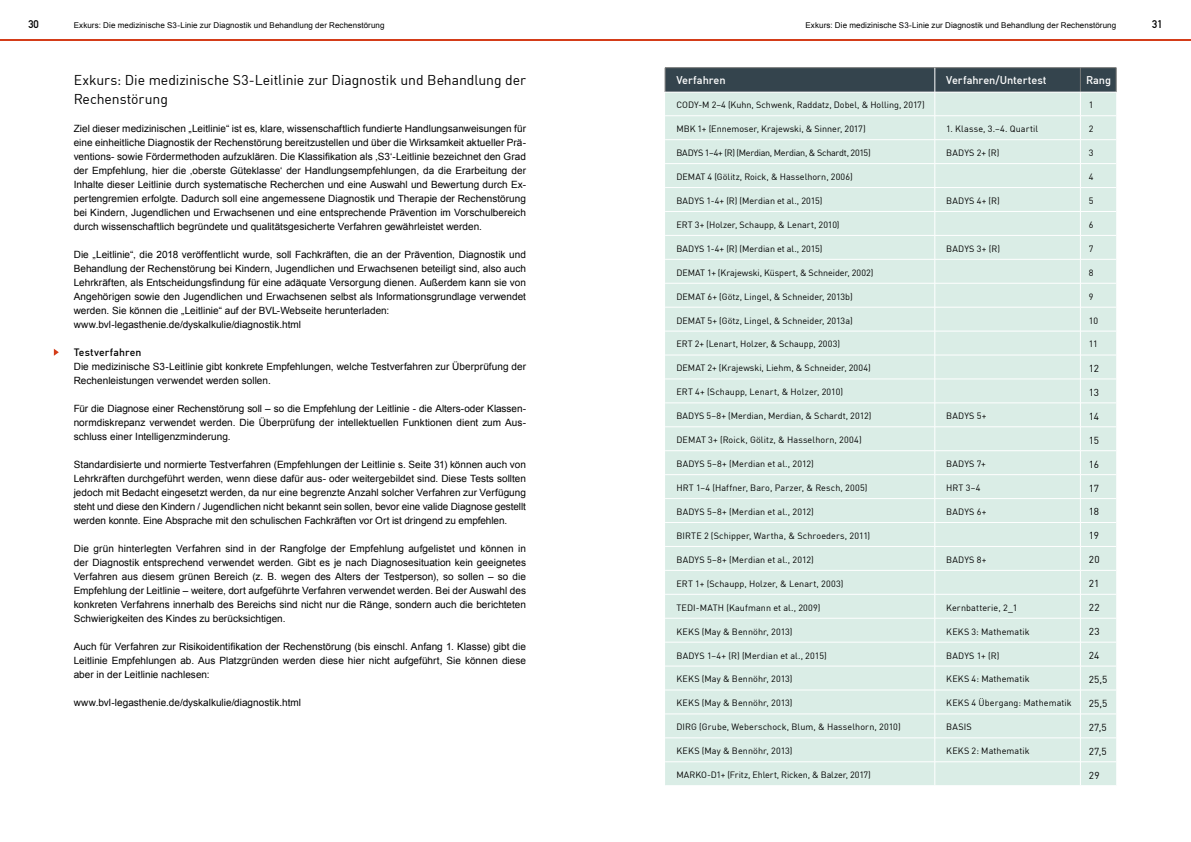
<style>
.page{position:relative;width:1191px;height:842px;background:#fff}
.page>*{position:absolute;margin:0;border:0;box-sizing:border-box;transform-origin:0 0}
.t1{font:14px/19px "DIN";letter-spacing:-.005em;color:#000}
.t2{font:500 11px "DIN";letter-spacing:-.01em;color:#fff}
.t3{font:11px "DIN Mittelschrift";color:#000}
.t4{font:500 10.5px "DIN";letter-spacing:.005em;color:#000}
.t5{font:10px/14px "Arial";color:#000;text-align:justify}
.t6{font:10px "DIN";letter-spacing:.005em;color:#000}
.t7{font:9px "DIN";letter-spacing:.01em;color:#000}
.t8{font:9px "DIN";letter-spacing:-.01em;color:#000}
.t9{font:9px "DIN";letter-spacing:-.03em;color:#000}
.t10{font:8px "Arial";letter-spacing:.01em;color:#000}
</style>
<div class="page">
<hr style="left:0;top:39px;width:1191px;height:1px;background:#d43d19">
<svg style="left:665px;top:68px;width:452px;height:717px;background:#d6e8e2"></svg>
<svg style="left:54px;top:349px;width:5px;height:7px"></svg>
<p class="t3" style="left:28px;top:18px;width:12px">30</p>
<p class="t3" style="left:1152px;top:18px;width:12px">31</p>
<p class="t10" style="left:74px;top:20px;width:312px">Exkurs: Die medizinische S3-Linie zur Diagnostik und Behandlung der Rechenstörung</p>
<p class="t10" style="left:805px;top:20px;width:312px">Exkurs: Die medizinische S3-Linie zur Diagnostik und Behandlung der Rechenstörung</p>
<h1 class="t1" style="left:74px;top:70px;width:454px">Exkurs: Die medizinische S3-Leitlinie zur Diagnostik und Behandlung der<br>Rechenstörung</h1>
<p class="t5" style="left:74px;top:121px;width:454px">Ziel dieser medizinischen „Leitlinie“ ist es, klare, wissenschaftlich fundierte Handlungsanweisungen für eine einheitliche Diagnostik der Rechenstörung bereitzustellen und über die Wirksamkeit aktueller Prä&shy;ventions- sowie Fördermethoden aufzuklären. Die Klassifikation als ‚S3‘-Leitlinie bezeichnet den Grad der Empfehlung, hier die ‚oberste Güteklasse‘ der Handlungsempfehlungen, da die Erarbeitung der Inhalte dieser Leitlinie durch systematische Recherchen und eine Auswahl und Bewertung durch Ex&shy;pertengremien erfolgte. Dadurch soll eine angemessene Diagnostik und Therapie der Rechenstörung bei Kindern, Jugendlichen und Erwachsenen und eine entsprechende Prävention im Vorschulbereich durch wissenschaftlich begründete und qualitätsgesicherte Verfahren gewährleistet werden.</p>
<p class="t5" style="left:74px;top:247px;width:454px;text-align:left">Die „Leitlinie“, die 2018 veröffentlicht wurde, soll Fachkräften, die an der Prävention, Diagnostik und Behandlung der Rechenstörung bei Kindern, Jugendlichen und Erwachsenen beteiligt sind, also auch Lehrkräften, als Entscheidungsfindung für eine adäquate Versorgung dienen. Außerdem kann sie von Angehörigen sowie den Jugendlichen und Erwachsenen selbst als Informationsgrundlage verwendet werden. Sie können die „Leitlinie“ auf der BVL-Webseite herunterladen: www.bvl-legasthenie.de/dyskalkulie/diagnostik.html</p>
<p class="t4" style="left:74px;top:345px;width:69px">Testverfahren</p>
<p class="t5" style="left:74px;top:359px;width:454px">Die medizinische S3-Leitlinie gibt konkrete Empfehlungen, welche Testverfahren zur Überprüfung der<br>Rechenleistungen verwendet werden sollen.</p>
<p class="t5" style="left:74px;top:401px;width:454px">Für die Diagnose einer Rechenstörung soll – so die Empfehlung der Leitlinie - die Alters-oder Klassen&shy;normdiskrepanz verwendet werden. Die Überprüfung der intellektuellen Funktionen dient zum Aus&shy;schluss einer Intelligenzminderung.</p>
<p class="t5" style="left:74px;top:457px;width:454px">Standardisierte und normierte Testverfahren (Empfehlungen der Leitlinie s. Seite 31) können auch von Lehrkräften durchgeführt werden, wenn diese dafür aus- oder weitergebildet sind. Diese Tests sollten jedoch mit Bedacht eingesetzt werden, da nur eine begrenzte Anzahl solcher Verfahren zur Verfügung steht und diese den Kindern / Jugendlichen nicht bekannt sein sollen, bevor eine valide Diagnose gestellt werden konnte. Eine Absprache mit den schulischen Fachkräften vor Ort ist dringend zu empfehlen.</p>
<p class="t5" style="left:74px;top:541px;width:454px">Die grün hinterlegten Verfahren sind in der Rangfolge der Empfehlung aufgelistet und können in der Diagnostik entsprechend verwendet werden. Gibt es je nach Diagnosesituation kein geeignetes Verfahren aus diesem grünen Bereich (z. B. wegen des Alters der Testperson), so sollen – so die Empfehlung der Leitlinie – weitere, dort aufgeführte Verfahren verwendet werden. Bei der Auswahl des konkreten Verfahrens innerhalb des Bereichs sind nicht nur die Ränge, sondern auch die berichteten Schwierigkeiten des Kindes zu berücksichtigen.</p>
<p class="t5" style="left:74px;top:639px;width:454px">Auch für Verfahren zur Risikoidentifikation der Rechenstörung (bis einschl. Anfang 1. Klasse) gibt die Leitlinie Empfehlungen ab. Aus Platzgründen werden diese hier nicht aufgeführt, Sie können diese aber in der Leitlinie nachlesen:</p>
<p class="t5" style="left:74px;top:695px;width:229px">www.bvl-legasthenie.de/dyskalkulie/diagnostik.html</p>
<p class="t2" style="left:676px;top:73px;width:51px">Verfahren</p>
<p class="t2" style="left:946px;top:73px;width:102px">Verfahren/Untertest</p>
<p class="t2" style="left:1086px;top:73px;width:27px">Rang</p>
<p class="t7" style="left:676px;top:100px;width:250px">CODY-M 2–4 (Kuhn, Schwenk, Raddatz, Dobel, &amp; Holling, 2017)</p>
<p class="t7" style="left:1089px;top:100px;width:6px">1</p>
<p class="t7" style="left:676px;top:123px;width:191px">MBK 1+ (Ennemoser, Krajewski, &amp; Sinner, 2017)</p>
<p class="t7" style="left:946px;top:123px;width:93px">1. Klasse, 3.–4. Quartil</p>
<p class="t7" style="left:1089px;top:123px;width:6px">2</p>
<p class="t9" style="left:676px;top:147px;width:196px">BADYS 1–4+ (R) (Merdian, Merdian, &amp; Schardt, 2015)</p>
<p class="t7" style="left:946px;top:147px;width:55px">BADYS 2+ (R)</p>
<p class="t7" style="left:1089px;top:147px;width:6px">3</p>
<p class="t7" style="left:676px;top:171px;width:178px">DEMAT 4 (Gölitz, Roick, &amp; Hasselhorn, 2006)</p>
<p class="t7" style="left:1089px;top:171px;width:6px">4</p>
<p class="t7" style="left:676px;top:195px;width:147px">BADYS 1-4+ (R) (Merdian et al., 2015)</p>
<p class="t7" style="left:946px;top:195px;width:55px">BADYS 4+ (R)</p>
<p class="t7" style="left:1089px;top:195px;width:6px">5</p>
<p class="t7" style="left:676px;top:219px;width:165px">ERT 3+ (Holzer, Schaupp, &amp; Lenart, 2010)</p>
<p class="t7" style="left:1089px;top:219px;width:6px">6</p>
<p class="t7" style="left:676px;top:243px;width:147px">BADYS 1-4+ (R) (Merdian et al., 2015)</p>
<p class="t7" style="left:946px;top:243px;width:55px">BADYS 3+ (R)</p>
<p class="t7" style="left:1089px;top:243px;width:6px">7</p>
<p class="t8" style="left:676px;top:267px;width:198px">DEMAT 1+ (Krajewski, Küspert, &amp; Schneider, 2002)</p>
<p class="t7" style="left:1089px;top:267px;width:6px">8</p>
<p class="t7" style="left:676px;top:291px;width:178px">DEMAT 6+ (Götz, Lingel, &amp; Schneider, 2013b)</p>
<p class="t7" style="left:1089px;top:291px;width:6px">9</p>
<p class="t7" style="left:676px;top:315px;width:178px">DEMAT 5+ (Götz, Lingel, &amp; Schneider, 2013a)</p>
<p class="t7" style="left:1089px;top:315px;width:11px">10</p>
<p class="t7" style="left:676px;top:339px;width:165px">ERT 2+ (Lenart, Holzer, &amp; Schaupp, 2003)</p>
<p class="t7" style="left:1089px;top:339px;width:10px">11</p>
<p class="t7" style="left:676px;top:362px;width:196px">DEMAT 2+ (Krajewski, Liehm, &amp; Schneider, 2004)</p>
<p class="t6" style="left:1089px;top:362px;width:12px">12</p>
<p class="t7" style="left:676px;top:386px;width:168px">ERT 4+ (Schaupp, Lenart, &amp; Holzer, 2010)</p>
<p class="t6" style="left:1089px;top:386px;width:12px">13</p>
<p class="t7" style="left:676px;top:410px;width:196px">BADYS 5–8+ (Merdian, Merdian, &amp; Schardt, 2012)</p>
<p class="t7" style="left:946px;top:410px;width:42px">BADYS 5+</p>
<p class="t6" style="left:1089px;top:410px;width:12px">14</p>
<p class="t7" style="left:676px;top:434px;width:187px">DEMAT 3+ (Roick, Gölitz, &amp; Hasselhorn, 2004)</p>
<p class="t6" style="left:1089px;top:434px;width:12px">15</p>
<p class="t7" style="left:676px;top:458px;width:139px">BADYS 5–8+ (Merdian et al., 2012)</p>
<p class="t7" style="left:946px;top:458px;width:41px">BADYS 7+</p>
<p class="t6" style="left:1089px;top:458px;width:12px">16</p>
<p class="t7" style="left:676px;top:482px;width:192px">HRT 1–4 (Haffner, Baro, Parzer, &amp; Resch, 2005)</p>
<p class="t7" style="left:946px;top:482px;width:36px">HRT 3–4</p>
<p class="t6" style="left:1089px;top:482px;width:11px">17</p>
<p class="t7" style="left:676px;top:506px;width:139px">BADYS 5–8+ (Merdian et al., 2012)</p>
<p class="t7" style="left:946px;top:506px;width:42px">BADYS 6+</p>
<p class="t6" style="left:1089px;top:506px;width:12px">18</p>
<p class="t7" style="left:676px;top:530px;width:195px">BIRTE 2 (Schipper, Wartha, &amp; Schroeders, 2011)</p>
<p class="t6" style="left:1089px;top:529px;width:12px">19</p>
<p class="t7" style="left:676px;top:554px;width:139px">BADYS 5–8+ (Merdian et al., 2012)</p>
<p class="t7" style="left:946px;top:554px;width:42px">BADYS 8+</p>
<p class="t6" style="left:1089px;top:553px;width:12px">20</p>
<p class="t7" style="left:676px;top:578px;width:169px">ERT 1+ (Schaupp, Holzer, &amp; Lenart, 2003)</p>
<p class="t6" style="left:1089px;top:577px;width:12px">21</p>
<p class="t7" style="left:676px;top:602px;width:146px">TEDI-MATH (Kaufmann et al., 2009)</p>
<p class="t7" style="left:946px;top:602px;width:73px">Kernbatterie, 2_1</p>
<p class="t6" style="left:1089px;top:601px;width:12px">22</p>
<p class="t7" style="left:676px;top:626px;width:118px">KEKS (May &amp; Bennöhr, 2013)</p>
<p class="t7" style="left:946px;top:626px;width:85px">KEKS 3: Mathematik</p>
<p class="t6" style="left:1089px;top:625px;width:12px">23</p>
<p class="t7" style="left:676px;top:650px;width:152px">BADYS 1–4+ (R) (Merdian et al., 2015)</p>
<p class="t7" style="left:946px;top:650px;width:55px">BADYS 1+ (R)</p>
<p class="t6" style="left:1089px;top:649px;width:12px">24</p>
<p class="t7" style="left:676px;top:674px;width:118px">KEKS (May &amp; Bennöhr, 2013)</p>
<p class="t7" style="left:946px;top:674px;width:85px">KEKS 4: Mathematik</p>
<p class="t6" style="left:1089px;top:673px;width:20px">25,5</p>
<p class="t7" style="left:676px;top:697px;width:118px">KEKS (May &amp; Bennöhr, 2013)</p>
<p class="t7" style="left:946px;top:697px;width:127px">KEKS 4 Übergang: Mathematik</p>
<p class="t6" style="left:1089px;top:697px;width:20px">25,5</p>
<p class="t7" style="left:676px;top:721px;width:226px">DIRG (Grube, Weberschock, Blum, &amp; Hasselhorn, 2010)</p>
<p class="t7" style="left:946px;top:721px;width:27px">BASIS</p>
<p class="t6" style="left:1089px;top:721px;width:19px">27,5</p>
<p class="t7" style="left:676px;top:745px;width:118px">KEKS (May &amp; Bennöhr, 2013)</p>
<p class="t7" style="left:946px;top:745px;width:85px">KEKS 2: Mathematik</p>
<p class="t6" style="left:1089px;top:745px;width:19px">27,5</p>
<p class="t8" style="left:676px;top:769px;width:196px">MARKO-D1+ (Fritz, Ehlert, Ricken, &amp; Balzer, 2017)</p>
<p class="t6" style="left:1089px;top:769px;width:12px">29</p>
</div>
